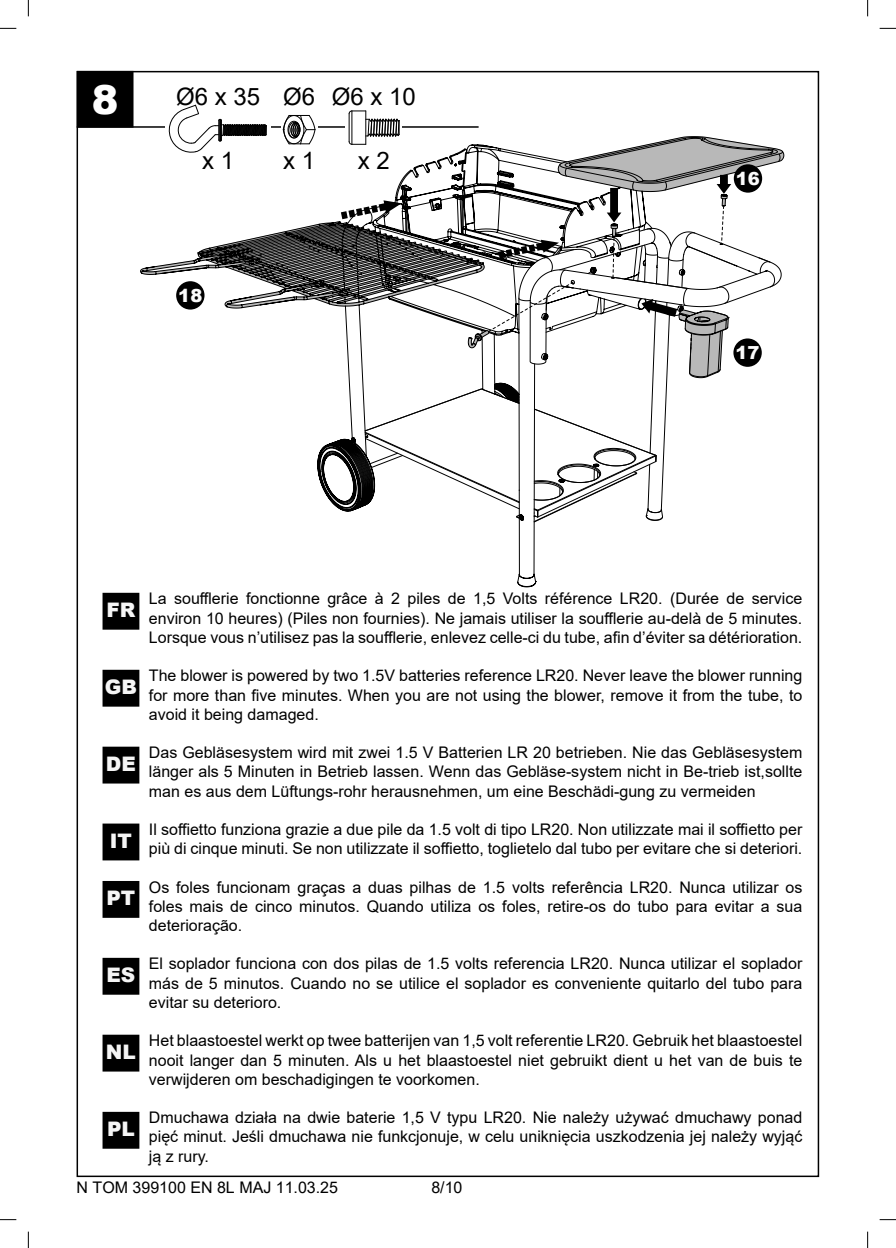
<style>
.page{position:relative;width:896px;height:1248px;background:#fff}
.page>*{position:absolute;margin:0;border:0;box-sizing:border-box;transform-origin:0 0}
.t1{font:900 40px "Arial";color:#fff}
.t2{font:24px "Arial";color:#000}
.t3{font:900 20px "Arial";color:#f5f5f5}
.t4{font:900 18px "Arial";color:#fbfbfb}
.t5{font:16px/19.2px "Arial";color:#000;text-align:justify}
</style>
<div class="page">
<div style="left:78px;top:72px;width:54px;height:55px;background:#000"></div>
<div style="left:77px;top:71px;width:56px;height:57px;border:2px solid #000"></div>
<div style="left:104px;top:670px;width:34px;height:35px;background:#000"></div>
<div style="left:103px;top:669px;width:36px;height:37px;border:2px solid #000"></div>
<div style="left:104px;top:593px;width:34px;height:35px;background:#000"></div>
<div style="left:103px;top:592px;width:36px;height:37px;border:2px solid #000"></div>
<div style="left:104px;top:747px;width:34px;height:35px;background:#000"></div>
<div style="left:103px;top:746px;width:36px;height:37px;border:2px solid #000"></div>
<div style="left:104px;top:824px;width:34px;height:35px;background:#000"></div>
<div style="left:103px;top:823px;width:36px;height:37px;border:2px solid #000"></div>
<div style="left:104px;top:881px;width:34px;height:35px;background:#000"></div>
<div style="left:103px;top:880px;width:36px;height:37px;border:2px solid #000"></div>
<div style="left:104px;top:958px;width:34px;height:35px;background:#000"></div>
<div style="left:103px;top:957px;width:36px;height:37px;border:2px solid #000"></div>
<div style="left:104px;top:1035px;width:34px;height:35px;background:#000"></div>
<div style="left:103px;top:1034px;width:36px;height:37px;border:2px solid #000"></div>
<div style="left:104px;top:1112px;width:34px;height:35px;background:#000"></div>
<div style="left:103px;top:1111px;width:36px;height:37px;border:2px solid #000"></div>
<hr style="left:77px;top:126px;width:401px;height:2px;background:#000">
<svg style="left:141px;top:105px;width:643px;height:470px"></svg>
<hr style="left:351px;top:111px;width:1px;height:33px;background:#000">
<svg style="left:0;top:28px;width:16px;height:1px"></svg>
<svg style="left:879px;top:28px;width:17px;height:1px"></svg>
<svg style="left:0;top:1219px;width:16px;height:1px"></svg>
<svg style="left:879px;top:1219px;width:17px;height:1px"></svg>
<svg style="left:28px;top:0;width:1px;height:16px"></svg>
<svg style="left:28px;top:1231px;width:1px;height:16px"></svg>
<svg style="left:867px;top:0;width:1px;height:16px"></svg>
<svg style="left:867px;top:1231px;width:1px;height:16px"></svg>
<h1 class="t1" style="left:92px;top:69px;width:28px">8</h1>
<h2 class="t2" style="left:176px;top:83px;width:86px">Ø6 x 35</h2>
<h2 class="t2" style="left:332px;top:83px;width:86px">Ø6 x 10</h2>
<h2 class="t2" style="left:283px;top:83px;width:34px">Ø6</h2>
<h2 class="t2" style="left:202px;top:147px;width:34px">x 1</h2>
<h2 class="t2" style="left:283px;top:147px;width:34px">x 1</h2>
<h2 class="t2" style="left:358px;top:147px;width:34px">x 2</h2>
<p class="t4" style="left:178px;top:282px;width:26px">18</p>
<p class="t4" style="left:736px;top:165px;width:26px">16</p>
<p class="t4" style="left:735px;top:339px;width:26px">17</p>
<p class="t3" style="left:106px;top:595px;width:30px">FR</p>
<p class="t3" style="left:105px;top:672px;width:34px">GB</p>
<p class="t3" style="left:106px;top:749px;width:31px">DE</p>
<p class="t3" style="left:110px;top:825px;width:24px">IT</p>
<p class="t3" style="left:106px;top:883px;width:30px">PT</p>
<p class="t3" style="left:106px;top:960px;width:30px">ES</p>
<p class="t3" style="left:106px;top:1036px;width:31px">NL</p>
<p class="t3" style="left:107px;top:1113px;width:29px">PL</p>
<p class="t5" style="left:149px;top:589px;width:655px">La soufflerie fonctionne grâce à 2 piles de 1,5 Volts référence LR20. (Durée de service environ 10 heures) (Piles non fournies). Ne jamais utiliser la soufflerie au-delà de 5 minutes.<br>Lorsque vous n’utilisez pas la soufflerie, enlevez celle-ci du tube, afin d’éviter sa détérioration.</p>
<p class="t5" style="left:149px;top:666px;width:655px">The blower is powered by two 1.5V batteries reference LR20. Never leave the blower running for more than five minutes. When you are not using the blower, remove it from the tube, to avoid it being damaged.</p>
<p class="t5" style="left:149px;top:743px;width:655px">Das Gebläsesystem wird mit zwei 1.5 V Batterien LR 20 betrieben. Nie das Gebläsesystem länger als 5 Minuten in Betrieb lassen. Wenn das Gebläse-system nicht in Be-trieb ist,sollte man es aus dem Lüftungs-rohr herausnehmen, um eine Beschädi-gung zu vermeiden</p>
<p class="t5" style="left:149px;top:819px;width:655px">Il soffietto funziona grazie a due pile da 1.5 volt di tipo LR20. Non utilizzate mai il soffietto per più di cinque minuti. Se non utilizzate il soffietto, toglietelo dal tubo per evitare che si deteriori.</p>
<p class="t5" style="left:149px;top:877px;width:655px">Os foles funcionam graças a duas pilhas de 1.5 volts referência LR20. Nunca utilizar os foles mais de cinco minutos. Quando utiliza os foles, retire-os do tubo para evitar a sua deterioração.</p>
<p class="t5" style="left:149px;top:954px;width:655px">El soplador funciona con dos pilas de 1.5 volts referencia LR20. Nunca utilizar el soplador más de 5 minutos. Cuando no se utilice el soplador es conveniente quitarlo del tubo para evitar su deterioro.</p>
<p class="t5" style="left:149px;top:1031px;width:655px">Het blaastoestel werkt op twee batterijen van 1,5 volt referentie LR20. Gebruik het blaastoestel nooit langer dan 5 minuten. Als u het blaastoestel niet gebruikt dient u het van de buis te verwijderen om beschadigingen te voorkomen.</p>
<p class="t5" style="left:149px;top:1107px;width:655px">Dmuchawa działa na dwie baterie 1,5 V typu LR20. Nie należy używać dmuchawy ponad pięć minut. Jeśli dmuchawa nie funkcjonuje, w celu uniknięcia uszkodzenia jej należy wyjąć ją z rury.</p>
<p class="t5" style="left:77px;top:1177px;width:263px">N TOM 399100 EN 8L MAJ 11.03.25</p>
<p class="t5" style="left:431px;top:1177px;width:33px">8/10</p>
</div>
